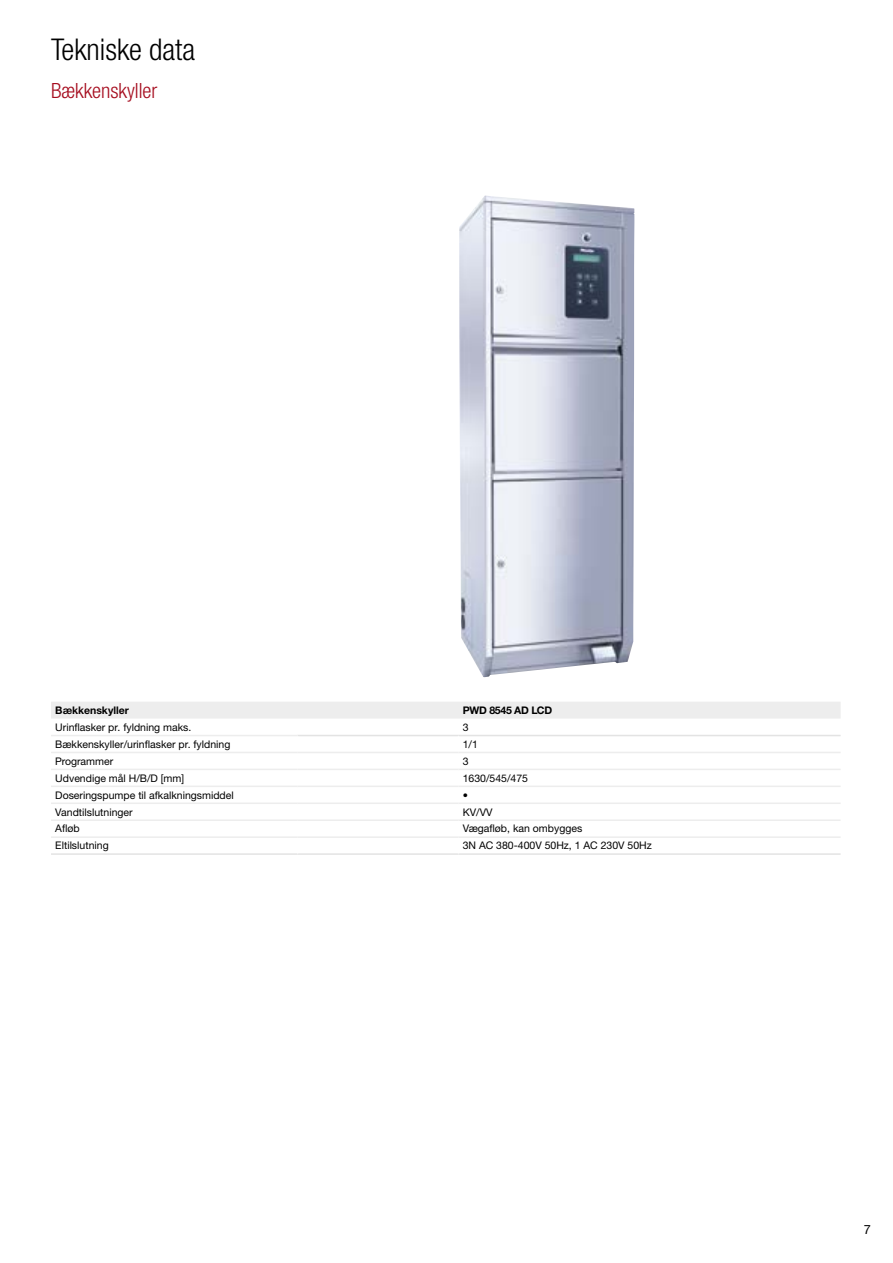
<style>
.page{position:relative;width:893px;height:1263px;background:#fff}
.page>*{position:absolute;margin:0;border:0;box-sizing:border-box;transform-origin:0 0}
.t1{font:300 condensed 30px "Helvetica Neue LTW1 G";color:#000}
.t2{font:300 condensed 21px "Helvetica Neue LTW1 G";color:#a60d1f}
.t3{font:12.75px "Helvetica Neue LTW1 G";color:#000}
.t4{font:10.5px "Helvetica Neue LTW1 G";color:#000}
.t5{font:700 10.5px "Helvetica Neue LTW1 G";color:#000}
.t6{font:700 10.5px "Helvetica Neue LTW1 G";letter-spacing:-.025em;color:#000}
</style>
<div class="page">
<img style="left:459px;top:196px;width:175px;height:481px">
<div style="left:51px;top:702px;width:790px;height:17px;background:#ededed"></div>
<hr style="left:51px;top:853px;width:247px;height:2px;background:#e3e3e3">
<hr style="left:298px;top:853px;width:160px;height:2px;background:#e3e3e3">
<hr style="left:458px;top:853px;width:383px;height:2px;background:#e3e3e3">
<hr style="left:298px;top:735px;width:160px;height:1px;background:#e3e3e3">
<hr style="left:458px;top:735px;width:383px;height:1px;background:#e3e3e3">
<hr style="left:51px;top:735px;width:247px;height:1px;background:#ededed">
<hr style="left:51px;top:752px;width:247px;height:1px;background:#ededed">
<hr style="left:298px;top:752px;width:160px;height:1px;background:#ededed">
<hr style="left:458px;top:752px;width:383px;height:1px;background:#ededed">
<hr style="left:51px;top:769px;width:247px;height:1px;background:#ededed">
<hr style="left:298px;top:769px;width:160px;height:1px;background:#ededed">
<hr style="left:458px;top:769px;width:383px;height:1px;background:#ededed">
<hr style="left:51px;top:785px;width:247px;height:2px;background:#ededed">
<hr style="left:298px;top:785px;width:160px;height:2px;background:#ededed">
<hr style="left:458px;top:785px;width:383px;height:2px;background:#ededed">
<hr style="left:51px;top:802px;width:247px;height:2px;background:#ededed">
<hr style="left:298px;top:802px;width:160px;height:2px;background:#ededed">
<hr style="left:458px;top:802px;width:383px;height:2px;background:#ededed">
<hr style="left:51px;top:819px;width:247px;height:2px;background:#ededed">
<hr style="left:298px;top:819px;width:160px;height:2px;background:#ededed">
<hr style="left:458px;top:819px;width:383px;height:2px;background:#ededed">
<hr style="left:51px;top:836px;width:247px;height:2px;background:#ededed">
<hr style="left:298px;top:836px;width:160px;height:2px;background:#ededed">
<hr style="left:458px;top:836px;width:383px;height:2px;background:#ededed">
<h1 class="t1" style="left:51px;top:32px;width:146px">Tekniske data</h1>
<h2 class="t2" style="left:51px;top:78px;width:108px">Bækkenskyller</h2>
<p class="t5" style="left:55px;top:704px;width:75px">Bækkenskyller</p>
<p class="t6" style="left:463px;top:704px;width:91px">PWD 8545 AD LCD</p>
<p class="t4" style="left:55px;top:721px;width:138px">Urinflasker pr. fyldning maks.</p>
<p class="t4" style="left:463px;top:721px;width:7px">3</p>
<p class="t4" style="left:55px;top:737px;width:177px">Bækkenskyller/urinflasker pr. fyldning</p>
<p class="t4" style="left:463px;top:737px;width:17px">1/1</p>
<p class="t4" style="left:55px;top:754px;width:59px">Programmer</p>
<p class="t4" style="left:463px;top:754px;width:7px">3</p>
<p class="t4" style="left:55px;top:771px;width:130px">Udvendige mål H/B/D [mm]</p>
<p class="t4" style="left:463px;top:771px;width:67px">1630/545/475</p>
<p class="t4" style="left:55px;top:788px;width:180px">Doseringspumpe til afkalkningsmiddel</p>
<p class="t4" style="left:463px;top:788px;width:7px">•</p>
<p class="t4" style="left:55px;top:805px;width:79px">Vandtilslutninger</p>
<p class="t4" style="left:463px;top:805px;width:31px">KV/VV</p>
<p class="t4" style="left:55px;top:822px;width:26px">Afløb</p>
<p class="t4" style="left:463px;top:822px;width:121px">Vægafløb, kan ombygges</p>
<p class="t4" style="left:55px;top:839px;width:55px">Eltilslutning</p>
<p class="t4" style="left:463px;top:839px;width:191px">3N AC 380-400V 50Hz, 1 AC 230V 50Hz</p>
<p class="t3" style="left:864px;top:1221px;width:9px">7</p>
</div>
